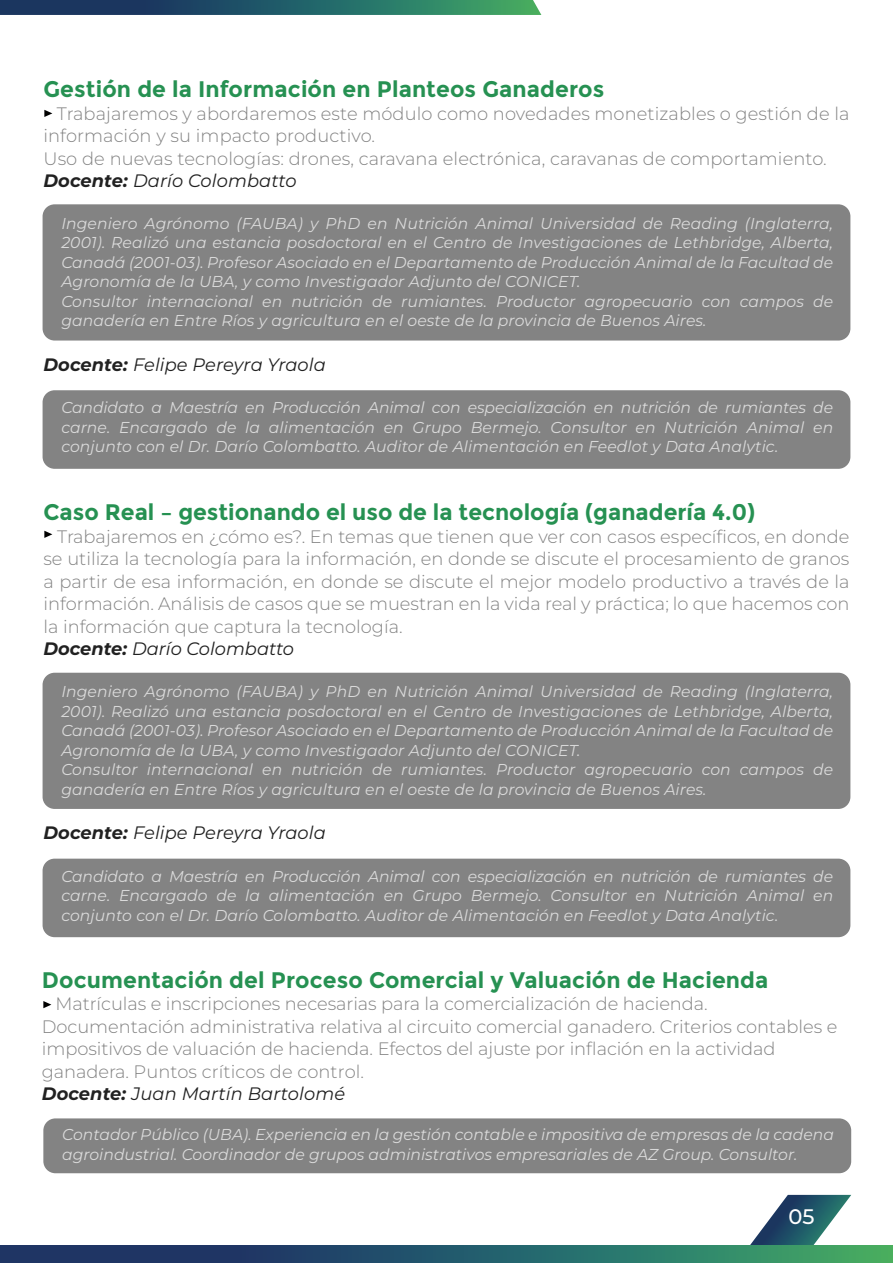
<style>
.page{position:relative;width:893px;height:1263px;background:#fff}
.page>*{position:absolute;margin:0;border:0;box-sizing:border-box;transform-origin:0 0}
.t1{font:700 22.5px "Montserrat";letter-spacing:.005em;color:#269152}
.t2{font:500 21px "Montserrat";color:#fff}
.t3{font:300 18px/22.5px "Montserrat";color:#838383}
.t4{font:italic 18px "Montserrat";letter-spacing:.005em;color:#212121}
.t5{font:italic 15.75px/19.5px "Montserrat";letter-spacing:.005em;color:#dadada}
.s1{font-weight:700;font-style:italic;color:#212121}
.s2{font-weight:400;font-style:italic;color:#212121}
.s3{font-weight:700}
</style>
<div class="page">
<svg style="left:737px;top:1195px;width:114px;height:51px"></svg>
<svg style="left:0;top:0;width:541px;height:15px;background:#276166"></svg>
<svg style="left:0;top:1246px;width:893px;height:17px;background:#286068"></svg>
<svg style="left:44px;top:110px;width:8px;height:7px"></svg>
<svg style="left:44px;top:531px;width:8px;height:7px"></svg>
<svg style="left:43px;top:1001px;width:8px;height:7px"></svg>
<div style="left:43px;top:1118px;width:808px;height:55px;background:#838383;border-radius:12px"></div>
<div style="left:43px;top:204px;width:807px;height:137px;background:#838383;border-radius:12px"></div>
<div style="left:43px;top:390px;width:807px;height:79px;background:#838383;border-radius:12px"></div>
<div style="left:43px;top:673px;width:807px;height:136px;background:#838383;border-radius:12px"></div>
<div style="left:43px;top:859px;width:807px;height:78px;background:#838383;border-radius:12px"></div>
<h1 class="t1" style="left:43px;top:76px;width:562px">Gestión de la Información en Planteos Ganaderos</h1>
<p class="t3" style="left:43px;top:102px;width:807px;text-indent:14px">Trabajaremos y abordaremos este módulo como novedades monetizables o gestión de la información y su impacto productivo.<br>Uso de nuevas tecnologías: drones, caravana electrónica, caravanas de comportamiento.<br><span class="s1">Docente:</span> <span class="s2">Darío Colombatto</span></p>
<p class="t5" style="left:61px;top:213px;width:773px">Ingeniero Agrónomo (FAUBA) y PhD en Nutrición Animal Universidad de Reading (Inglaterra, 2001). Realizó una estancia posdoctoral en el Centro de Investigaciones de Lethbridge, Alberta, Canadá (2001-03). Profesor Asociado en el Departamento de Producción Animal de la Facultad de Agronomía de la UBA, y como Investigador Adjunto del CONICET.<br>Consultor internacional en nutrición de rumiantes. Productor agropecuario con campos de ganadería en Entre Ríos y agricultura en el oeste de la provincia de Buenos Aires.</p>
<p class="t4" style="left:43px;top:352px;width:284px"><span class="s3">Docente:</span> Felipe Pereyra Yraola</p>
<p class="t5" style="left:61px;top:398px;width:773px;text-align:justify">Candidato a Maestría en Producción Animal con especialización en nutrición de rumiantes de carne. Encargado de la alimentación en Grupo Bermejo. Consultor en Nutrición Animal en conjunto con el Dr. Darío Colombatto. Auditor de Alimentación en Feedlot y Data Analytic.</p>
<h1 class="t1" style="left:43px;top:499px;width:713px">Caso Real – gestionando el uso de la tecnología (ganadería 4.0)</h1>
<p class="t3" style="left:43px;top:525px;width:808px;text-indent:14px">Trabajaremos en ¿cómo es?. En temas que tienen que ver con casos específicos, en donde se utiliza la tecnología para la información, en donde se discute el procesamiento de granos a partir de esa información, en donde se discute el mejor modelo productivo a través de la información. Análisis de casos que se muestran en la vida real y práctica; lo que hacemos con la información que captura la tecnología.<br><span class="s1">Docente:</span> <span class="s2">Darío Colombatto</span></p>
<p class="t5" style="left:61px;top:681px;width:773px">Ingeniero Agrónomo (FAUBA) y PhD en Nutrición Animal Universidad de Reading (Inglaterra, 2001). Realizó una estancia posdoctoral en el Centro de Investigaciones de Lethbridge, Alberta, Canadá (2001-03). Profesor Asociado en el Departamento de Producción Animal de la Facultad de Agronomía de la UBA, y como Investigador Adjunto del CONICET.<br>Consultor internacional en nutrición de rumiantes. Productor agropecuario con campos de ganadería en Entre Ríos y agricultura en el oeste de la provincia de Buenos Aires.</p>
<p class="t4" style="left:43px;top:821px;width:284px"><span class="s3">Docente:</span> Felipe Pereyra Yraola</p>
<p class="t5" style="left:61px;top:866px;width:773px;text-align:justify">Candidato a Maestría en Producción Animal con especialización en nutrición de rumiantes de carne. Encargado de la alimentación en Grupo Bermejo. Consultor en Nutrición Animal en conjunto con el Dr. Darío Colombatto. Auditor de Alimentación en Feedlot y Data Analytic.</p>
<h1 class="t1" style="left:42px;top:966px;width:728px">Documentación del Proceso Comercial y Valuación de Hacienda</h1>
<p class="t3" style="left:42px;top:992px;width:797px;text-indent:14px">Matrículas e inscripciones necesarias para la comercialización de hacienda.<br>Documentación administrativa relativa al circuito comercial ganadero. Criterios contables e impositivos de valuación de hacienda. Efectos del ajuste por inflación en la actividad ganadera. Puntos críticos de control.<br><span class="s1">Docente:</span> <span class="s2">Juan Martín Bartolomé</span></p>
<p class="t5" style="left:62px;top:1124px;width:773px">Contador Público (UBA). Experiencia en la gestión contable e impositiva de empresas de la cadena agroindustrial. Coordinador de grupos administrativos empresariales de AZ Group. Consultor.</p>
<h2 class="t2" style="left:788px;top:1203px;width:28px">05</h2>
</div>
